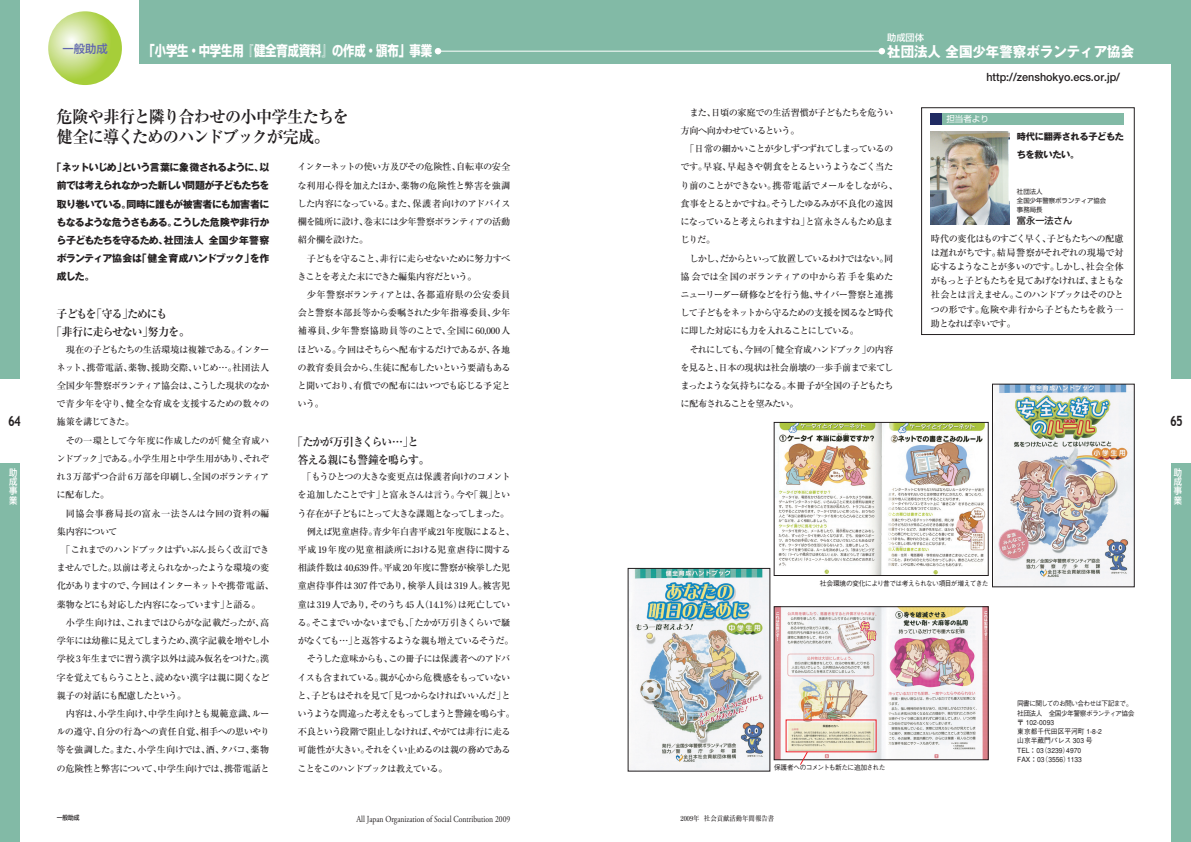
<style>
.page{position:relative;width:1191px;height:842px;background:#fff}
.page>*{position:absolute;margin:0;border:0;box-sizing:border-box;transform-origin:0 0}
._04見だし{font:700 17px "Ryumin";letter-spacing:-.045em;color:#231f20;scale:.95 1}
.t1{font:700 14.2px "Shin Go";letter-spacing:-.01em;color:#fff;scale:.8 1}
.t2{font:700 14.2px "Gothic MB101";color:#fff;scale:.95 1}
.t3{font:700 14.2px "Trebuchet MS";color:#231f20;scale:.8 1}
._02小見出し{font:700 11.3px "Ryumin";letter-spacing:-.065em;color:#231f20;scale:.95 1}
.t4{font:700 11.3px "Futo Go B101";color:#231f20;scale:.95 1}
._02小見出し-2{font:700 11.3px "Ryumin";letter-spacing:-.1em;color:#231f20;scale:.95 1}
._02小見出し-3{font:700 11.3px "Ryumin";letter-spacing:-.105em;color:#231f20;scale:.95 1}
.t5{font:500 11.3px "Shin Go";color:#6066ae}
._03リード{font:700 9.9px/18.2px "Gothic MB101";letter-spacing:-.045em;color:#231f20;text-align:justify}
._01本文{font:500 9.2px/18.2px "Ryumin";letter-spacing:-.07em;color:#231f20;text-align:justify}
._01本文-2{font:500 9.2px/18.2px "Ryumin";letter-spacing:-.04em;color:#231f20}
._01本文-3{font:500 9.2px/18.2px "Ryumin";letter-spacing:-.09em;color:#231f20}
.本文_担当者{font:500 9.2px/14.2px "Ryumin";letter-spacing:-.075em;color:#231f20;text-align:justify}
.t6{font:9.2px "Adobe Garamond Pro";color:#231f20;scale:.83 1}
._01本文-4{font:500 9.2px/18.2px "Ryumin";letter-spacing:-.035em;color:#231f20}
._09見だし{font:700 9.2px/17.7px "Gothic MB101";letter-spacing:-.03em;color:#231f20}
.t7{font:500 9.2px/9.2px "Shin Go";color:#fff;text-align:justify;scale:.9 1}
._08名前{font:500 9.2px "Shin Go";color:#231f20}
.t8{font:500 9.2px "Shin Go";color:#fff}
.t9{font:8.5px "Shin Go";color:#fff}
._06Cap{font:500 7.1px "Gothic BBB";color:#231f20;scale:.95 1}
._06Cap-2{font:500 7.1px "Gothic BBB";letter-spacing:-.065em;color:#231f20;scale:.95 1}
._06Cap-3{font:500 7.1px "Gothic BBB";letter-spacing:-.105em;color:#231f20;scale:.95 1}
._06Cap-4{font:500 7.1px "Gothic BBB";letter-spacing:-.085em;color:#231f20;scale:.95 1}
.t10{font:500 7.1px "Ryumin";color:#231f20;scale:.9 1}
._07_肩書き{font:6.4px "Shin Go";color:#231f20}
.t11{font:500 6.4px "Shin Go";color:#231f20;scale:.9 1}
</style>
<div class="page">
<div style="left:139px;top:0;width:456px;height:63px;background:#82baa6"></div>
<svg style="left:48px;top:11px;width:74px;height:74px"></svg>
<div style="left:0;top:0;width:20px;height:378px;background:#82baa6"></div>
<div style="left:0;top:463px;width:20px;height:379px;background:#82baa6"></div>
<div style="left:1171px;top:0;width:20px;height:378px;background:#82baa6"></div>
<div style="left:1171px;top:463px;width:20px;height:379px;background:#82baa6"></div>
<div style="left:595px;top:0;width:596px;height:63px;background:#82baa6"></div>
<div style="left:921px;top:108px;width:213px;height:227px;border:1px solid #231f20"></div>
<div style="left:930px;top:113px;width:193px;height:12px;background:#82baa6"></div>
<div style="left:930px;top:113px;width:12px;height:12px;background:#202b63"></div>
<img style="left:930px;top:132px;width:79px;height:93px">
<svg style="left:435px;top:48px;width:6px;height:6px"></svg>
<hr style="left:438px;top:51px;width:444px;height:1px;background:#fff">
<div style="left:878px;top:48px;width:7px;height:6px;background:#fff;border-radius:50%"></div>
<img style="left:630px;top:570px;width:138px;height:199px">
<img style="left:776px;top:608px;width:210px;height:150px">
<div style="left:774px;top:606px;width:214px;height:154px;border:1px solid #231f20"></div>
<img style="left:776px;top:424px;width:210px;height:150px">
<div style="left:774px;top:422px;width:214px;height:154px;border:1px solid #231f20"></div>
<img style="left:994px;top:386px;width:138px;height:199px">
<div style="left:992px;top:384px;width:142px;height:203px;border:1px solid #231f20"></div>
<svg style="left:799px;top:751px;width:9px;height:14px"></svg>
<p class="t3" style="left:8px;top:412px;width:18px">64</p>
<p class="t7" style="left:9px;top:467px;width:11px">助成事業</p>
<p class="t5" style="left:62px;top:41px;width:47px">一般助成</p>
<p class="t8" style="left:887px;top:31px;width:38px">助成団体</p>
<p class="t1" style="left:144px;top:41px;width:362px">「小学生・中学生用『健全育成資料』の作成・頒布」事業</p>
<p class="t2" style="left:887px;top:42px;width:261px">社団法人 全国少年警察ボランティア協会</p>
<p class="t4" style="left:986px;top:70px;width:142px">http://zenshokyo.ecs.or.jp/</p>
<p class="_04見だし" style="left:57px;top:106px;width:309px">危険や非行と隣り合わせの小中学生たちを</p>
<p class="_04見だし" style="left:57px;top:126px;width:289px">健全に導くためのハンドブックが完成。</p>
<p class="_03リード" style="left:57px;top:157px;width:214px;text-indent:-5px">「ネットいじめ」という言葉に象徴されるように、以前では考えられなかった新しい問題が子どもたちを取り巻いている。同時に誰もが被害者にも加害者にもなるような危うさもある。こうした危険や非行から子どもたちを守るため、社団法人 全国少年警察ボランティア協会は「健全育成ハンドブック」を作成した。</p>
<p class="_02小見出し-3" style="left:57px;top:307px;width:118px">子どもを「守る」ためにも</p>
<p class="_02小見出し" style="left:51px;top:325px;width:147px">「非行に走らせない」努力を。</p>
<p class="_01本文" style="left:57px;top:340px;width:214px;text-indent:9px">現在の子どもたちの生活環境は複雑である。インターネット、携帯電話、薬物、援助交際、いじめ…。社団法人全国少年警察ボランティア協会は、こうした現状のなかで青少年を守り、健全な育成を支援するための数々の施策を講じてきた。</p>
<p class="_01本文" style="left:56px;top:431px;width:214px;text-indent:9px">その一環として今年度に作成したのが「健全育成ハンドブック」である。小学生用と中学生用があり、それぞれ3万部ずつ合計6万部を印刷し、全国のボランティアに配布した。</p>
<p class="_01本文-4" style="left:57px;top:504px;width:214px;text-indent:9px">同協会事務局長の富永一法さんは今回の資料の編集内容について</p>
<p class="_01本文" style="left:57px;top:540px;width:219px;text-align:left;text-indent:5px">「これまでのハンドブックはずいぶん長らく改訂できませんでした。以前は考えられなかったような環境の変化がありますので、今回はインターネットや携帯電話、薬物などにも対応した内容になっています」と語る。</p>
<p class="_01本文" style="left:57px;top:613px;width:214px;text-indent:9px">小学生向けは、これまではひらがな記載だったが、高学年には幼稚に見えてしまうため、漢字記載を増やし小学校 3 年生までに習う漢字以外は読み仮名をつけた。漢字を覚えてもらうことと、読めない漢字は親に聞くなど親子の対話にも配慮したという。</p>
<p class="_01本文" style="left:57px;top:704px;width:214px;text-indent:9px">内容は、小学生向け、中学生向けとも規範意識、ルールの遵守、自分の行為への責任自覚、相手への思いやり等を強調した。また、小学生向けでは、酒、タバコ、薬物の危険性と弊害について、中学生向けでは、携帯電話と</p>
<p class="_01本文" style="left:297px;top:158px;width:214px">インターネットの使い方及びその危険性、自転車の安全な利用心得を加えたほか、薬物の危険性と弊害を強調した内容になっている。また、保護者向けのアドバイス欄を随所に設け、巻末には少年警察ボランティアの活動紹介欄を設けた。</p>
<p class="_01本文" style="left:297px;top:249px;width:214px;text-indent:9px">子どもを守ること、非行に走らせないために努力すべきことを考えた末にできた編集内容だという。</p>
<p class="_01本文" style="left:297px;top:285px;width:214px;text-indent:9px">少年警察ボランティアとは、各都道府県の公安委員会と警察本部長等から委嘱された少年指導委員、少年補導員、少年警察協助員等のことで、全国に60,000人ほどいる。今回はそちらへ配布するだけであるが、各地の教育委員会から、生徒に配布したいという要請もあると聞いており、有償での配布にはいつでも応じる予定という。</p>
<p class="_02小見出し-2" style="left:292px;top:434px;width:134px">「たかが万引きくらい…」と</p>
<p class="_02小見出し" style="left:298px;top:453px;width:140px">答える親にも警鐘を鳴らす。</p>
<p class="_01本文" style="left:297px;top:467px;width:214px;text-align:center">「もうひとつの大きな変更点は保護者向けのコメントを追加したことです」と富永さんは言う。今や「親」という存在が子どもにとって大きな課題となってしまった。</p>
<p class="_01本文-2" style="left:298px;top:522px;width:219px;text-indent:9px">例えば児童虐待。青少年白書平成21年度版によると、平成19年度の児童相談所における児童虐待に関する相談件数は40,639件。平成20年度に警察が検挙した児童虐待事件は307件であり，検挙人員は319人。被害児童は319人であり，そのうち45人（14.1％）は死亡している。そこまでいかないまでも、「たかが万引きくらいで騒がなくても…」と返答するような親も増えているそうだ。</p>
<p class="_01本文-3" style="left:297px;top:649px;width:219px;text-indent:9px">そうした意味からも、この冊子には保護者へのアドバイスも含まれている。親が心から危機感をもっていないと、子どもはそれを見て「見つからなければいいんだ」というような間違った考えをもってしまうと警鐘を鳴らす。不良という段階で阻止しなければ、やがては非行に走る可能性が大きい。それをくい止めるのは親の務めであることをこのハンドブックは教えている。</p>
<p class="t11" style="left:57px;top:813px;width:27px">一般助成</p>
<p class="t6" style="left:356px;top:813px;width:187px">All Japan Organization of Social Contribution 2009</p>
<p class="_01本文" style="left:680px;top:103px;width:214px;text-indent:9px">また、日頃の家庭での生活習慣が子どもたちを危うい方向へ向かわせているという。</p>
<p class="_01本文" style="left:680px;top:140px;width:219px;text-align:left;text-indent:5px">「日常の細かいことが少しずつずれてしまっているのです。早寝、早起きや朝食をとるというようなごく当たり前のことができない。携帯電話でメールをしながら、食事をとるとかですね。そうしたゆるみが不良化の遠因になっていると考えられますね」と富永さんもため息まじりだ。</p>
<p class="_01本文" style="left:680px;top:249px;width:214px;text-indent:9px">しかし、だからといって放置しているわけではない。同協会では全国のボランティアの中から若手を集めたニューリーダー研修などを行う他、サイバー警察と連携して子どもをネットから守るための支援を図るなど時代に即した対応にも力を入れることにしている。</p>
<p class="_01本文" style="left:680px;top:340px;width:214px;text-indent:9px">それにしても、今回の「健全育成ハンドブック」の内容を見ると、日本の現状は社会崩壊の一歩手前まで来てしまったような気持ちになる。本冊子が全国の子どもたちに配布されることを望みたい。</p>
<p class="t9" style="left:946px;top:113px;width:44px">担当者より</p>
<p class="_09見だし" style="left:1016px;top:127px;width:109px">時代に翻弄される子どもたちを救いたい。</p>
<p class="_07_肩書き" style="left:1017px;top:187px;width:27px">社団法人</p>
<p class="_07_肩書き" style="left:1017px;top:196px;width:91px">全国少年警察ボランティア協会</p>
<p class="_07_肩書き" style="left:1017px;top:206px;width:27px">事務局長</p>
<p class="_08名前" style="left:1017px;top:214px;width:57px">富永一法さん</p>
<p class="本文_担当者" style="left:930px;top:231px;width:195px">時代の変化はものすごく早く、子どもたちへの配慮は遅れがちです。結局警察がそれぞれの現場で対応するようなことが多いのです。しかし、社会全体がもっと子どもたちを見てあげなければ、まともな社会とは言えません。このハンドブックはそのひとつの形です。危険や非行から子どもたちを救う一助となれば幸いです。</p>
<p class="_06Cap-2" style="left:820px;top:579px;width:179px">社会環境の変化により昔では考えられない項目が増えてきた</p>
<p class="_06Cap-2" style="left:774px;top:763px;width:119px">保護者へのコメントも新たに追加された</p>
<p class="t10" style="left:680px;top:814px;width:105px">2009年 社会貢献活動年間報告書</p>
<p class="_06Cap-3" style="left:1017px;top:700px;width:123px">同書に関してのお問い合わせは下記まで。</p>
<p class="_06Cap-4" style="left:1017px;top:709px;width:125px">社団法人　全国少年警察ボランティア協会</p>
<p class="_06Cap-2" style="left:1017px;top:718px;width:40px">〒 102-0093</p>
<p class="_06Cap" style="left:1017px;top:727px;width:91px">東京都千代田区平河町 1-8-2</p>
<p class="_06Cap" style="left:1017px;top:737px;width:81px">山京半蔵門パレス 303 号</p>
<p class="_06Cap" style="left:1017px;top:746px;width:69px">TEL：03（3239）4970</p>
<p class="_06Cap" style="left:1017px;top:755px;width:70px">FAX：03（3556）1133</p>
<p class="t3" style="left:1170px;top:412px;width:17px">65</p>
<p class="t7" style="left:1173px;top:467px;width:11px">助成事業</p>
</div>
